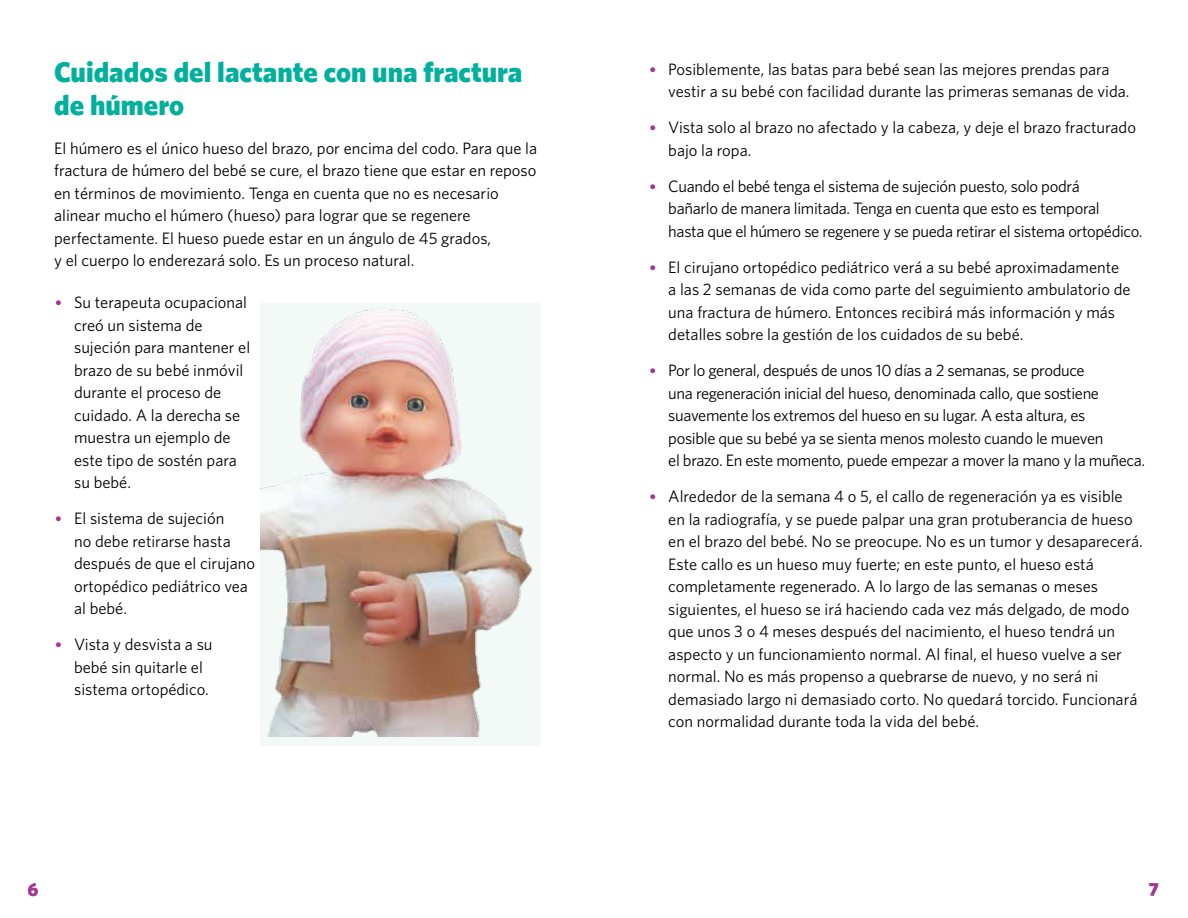
<style>
.page{position:relative;width:1188px;height:918px;background:#fff}
.page>*{position:absolute;margin:0;border:0;box-sizing:border-box;transform-origin:0 0}
.t1{font:900 28.5px/32.7px "Whitney";color:#00b09d}
.t2{font:900 19.05px "Whitney";color:#a23792}
.t3{font:16.5px/22.5px "Whitney";color:#000}
.t4{font:16.5px/22.5px "Whitney";letter-spacing:-.02em;color:#000}
.s1{font-family:"Chronicle Text G1";font-weight:700;color:#a23792}
</style>
<div class="page">
<div style="left:261px;top:303px;width:279px;height:442px;background:#f2f9f7"></div>
<img style="left:261px;top:303px;width:278px;height:433px">
<h1 class="t1" style="left:54px;top:55px;width:470px">Cuidados del lactante con una fractura de húmero</h1>
<p class="t3" style="left:54px;top:136px;width:485px">El húmero es el único hueso del brazo, por encima del codo. Para que la fractura de húmero del bebé se cure, el brazo tiene que estar en reposo en términos de movimiento. Tenga en cuenta que no es necesario alinear mucho el húmero (hueso) para lograr que se regenere perfectamente. El hueso puede estar en un ángulo de 45 grados,<br>y el cuerpo lo enderezará solo. Es un proceso natural.</p>
<p class="t3" style="left:74px;top:291px;width:178px;text-indent:-20px"><span class="s1">•</span> Su terapeuta ocupacional creó un sistema de sujeción para mantener el brazo de su bebé inmóvil durante el proceso de cuidado. A la derecha se muestra un ejemplo de este tipo de sostén para su bebé.</p>
<p class="t3" style="left:74px;top:507px;width:183px;text-indent:-20px"><span class="s1">•</span> El sistema de sujeción<br>no debe retirarse hasta después de que el cirujano ortopédico pediátrico vea al bebé.</p>
<p class="t3" style="left:74px;top:633px;width:140px;text-indent:-20px"><span class="s1">•</span> Vista y desvista a su bebé sin quitarle el sistema ortopédico.</p>
<p class="t2" style="left:28px;top:878px;width:13px">6</p>
<p class="t3" style="left:668px;top:57px;width:463px;text-indent:-20px"><span class="s1">•</span> Posiblemente, las batas para bebé sean las mejores prendas para vestir a su bebé con facilidad durante las primeras semanas de vida.</p>
<p class="t3" style="left:668px;top:116px;width:469px;text-indent:-20px"><span class="s1">•</span> Vista solo al brazo no afectado y la cabeza, y deje el brazo fracturado bajo la ropa.</p>
<p class="t4" style="left:668px;top:175px;width:476px;text-indent:-20px"><span class="s1">•</span> Cuando el bebé tenga el sistema de sujeción puesto, solo podrá<br>bañarlo de manera limitada. Tenga en cuenta que esto es temporal<br>hasta que el húmero se regenere y se pueda retirar el sistema ortopédico.</p>
<p class="t3" style="left:668px;top:256px;width:464px;text-indent:-20px"><span class="s1">•</span> El cirujano ortopédico pediátrico verá a su bebé aproximadamente a las 2 semanas de vida como parte del seguimiento ambulatorio de una fractura de húmero. Entonces recibirá más información y más detalles sobre la gestión de los cuidados de su bebé.</p>
<p class="t4" style="left:668px;top:359px;width:478px;text-indent:-20px"><span class="s1">•</span> Por lo general, después de unos 10 días a 2 semanas, se produce<br>una regeneración inicial del hueso, denominada callo, que sostiene suavemente los extremos del hueso en su lugar. A esta altura, es<br>posible que su bebé ya se sienta menos molesto cuando le mueven<br>el brazo. En este momento, puede empezar a mover la mano y la muñeca.</p>
<p class="t3" style="left:668px;top:485px;width:476px;text-indent:-20px"><span class="s1">•</span> Alrededor de la semana 4 o 5, el callo de regeneración ya es visible en la radiografía, y se puede palpar una gran protuberancia de hueso en el brazo del bebé. No se preocupe. No es un tumor y desaparecerá.<br>Este callo es un hueso muy fuerte; en este punto, el hueso está completamente regenerado. A lo largo de las semanas o meses siguientes, el hueso se irá haciendo cada vez más delgado, de modo que unos 3 o 4 meses después del nacimiento, el hueso tendrá un aspecto y un funcionamiento normal. Al final, el hueso vuelve a ser normal. No es más propenso a quebrarse de nuevo, y no será ni demasiado largo ni demasiado corto. No quedará torcido. Funcionará con normalidad durante toda la vida del bebé.</p>
<p class="t2" style="left:1148px;top:878px;width:12px">7</p>
</div>
